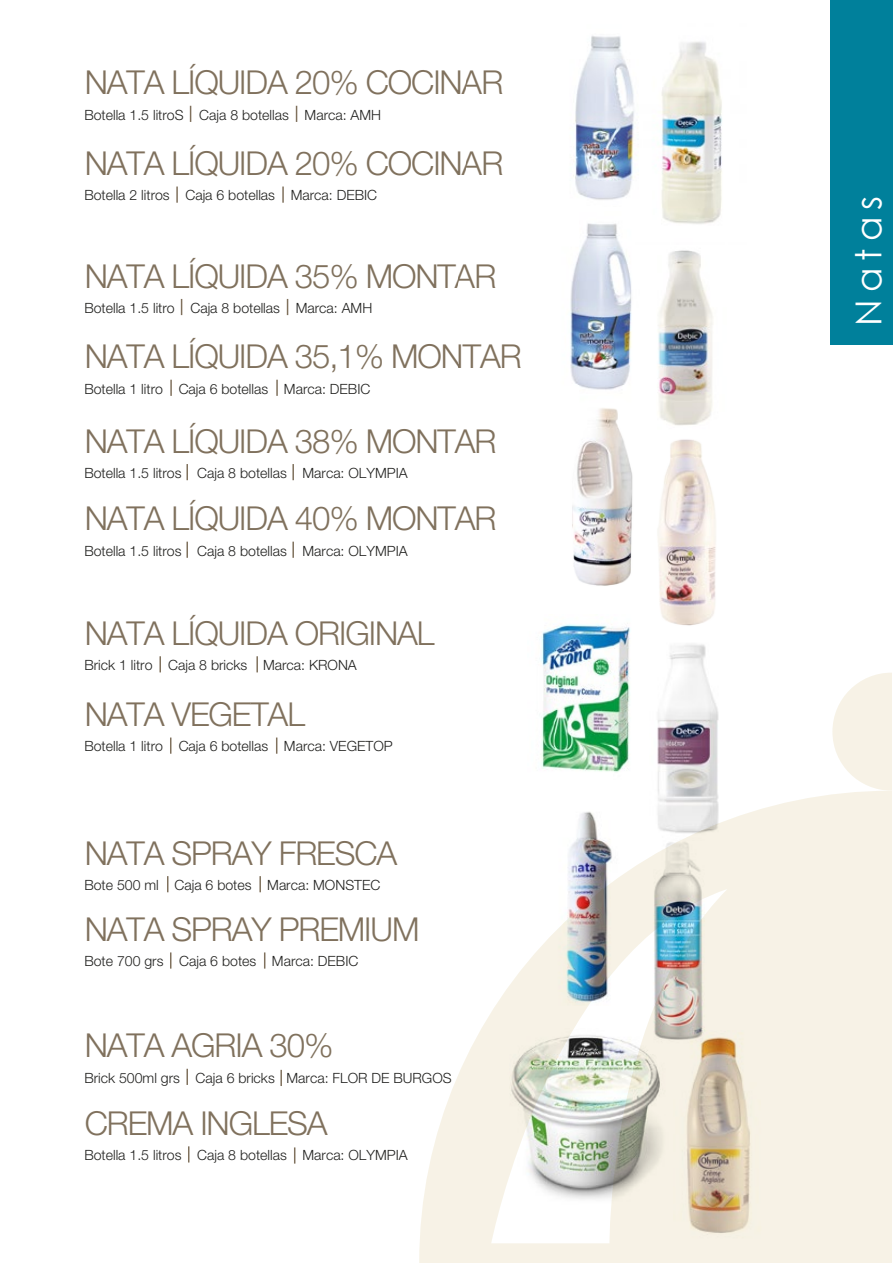
<style>
.page{position:relative;width:893px;height:1263px;background:#fff}
.page>*{position:absolute;margin:0;border:0;box-sizing:border-box;transform-origin:0 0}
.t1{font:35.85px "Century Gothic";letter-spacing:.2em;color:#fff}
.t2{font:300 33px "Helvetica Neue LT Std";letter-spacing:-.035em;color:#80715d}
.t3{font:300 14.1px "Helvetica Neue LT Std";color:#21211f}
</style>
<div class="page">
<svg style="left:832px;top:673px;width:60px;height:118px"></svg>
<svg style="left:419px;top:791px;width:473px;height:472px;fill:#f7f2e6"></svg>
<img style="left:458px;top:985px;width:216px;height:252px">
<img style="left:649px;top:644px;width:74px;height:198px">
<img style="left:541px;top:624px;width:89px;height:148px">
<svg style="left:190px;top:106px;width:1px;height:16px"></svg>
<svg style="left:296px;top:106px;width:1px;height:16px"></svg>
<svg style="left:176px;top:187px;width:2px;height:16px"></svg>
<svg style="left:282px;top:187px;width:2px;height:16px"></svg>
<svg style="left:181px;top:299px;width:1px;height:16px"></svg>
<svg style="left:287px;top:299px;width:1px;height:16px"></svg>
<svg style="left:170px;top:380px;width:2px;height:16px"></svg>
<svg style="left:276px;top:380px;width:2px;height:16px"></svg>
<svg style="left:186px;top:464px;width:2px;height:16px"></svg>
<svg style="left:292px;top:464px;width:2px;height:16px"></svg>
<svg style="left:186px;top:542px;width:2px;height:16px"></svg>
<svg style="left:292px;top:542px;width:2px;height:16px"></svg>
<svg style="left:159px;top:656px;width:2px;height:16px"></svg>
<svg style="left:256px;top:656px;width:2px;height:16px"></svg>
<svg style="left:170px;top:737px;width:1px;height:17px"></svg>
<svg style="left:276px;top:737px;width:1px;height:17px"></svg>
<svg style="left:167px;top:876px;width:1px;height:16px"></svg>
<svg style="left:259px;top:876px;width:2px;height:16px"></svg>
<svg style="left:170px;top:952px;width:1px;height:16px"></svg>
<svg style="left:264px;top:952px;width:1px;height:16px"></svg>
<svg style="left:186px;top:1069px;width:2px;height:16px"></svg>
<svg style="left:280px;top:1070px;width:2px;height:16px"></svg>
<svg style="left:188px;top:1146px;width:1px;height:16px"></svg>
<svg style="left:294px;top:1147px;width:1px;height:16px"></svg>
<div style="left:831px;top:0;width:62px;height:344px;background:#00809b"></div>
<img style="left:570px;top:223px;width:62px;height:167px">
<img style="left:573px;top:35px;width:61px;height:165px">
<img style="left:658px;top:250px;width:55px;height:176px">
<img style="left:661px;top:42px;width:61px;height:182px">
<img style="left:572px;top:408px;width:61px;height:178px">
<img style="left:657px;top:439px;width:59px;height:187px">
<img style="left:636px;top:827px;width:84px;height:227px">
<img style="left:525px;top:804px;width:131px;height:201px">
<img style="left:674px;top:1031px;width:87px;height:215px">
<h2 class="t2" style="left:85px;top:63px;width:420px">NATA LÍQUIDA 20% COCINAR</h2>
<p class="t3" style="left:84px;top:106px;width:298px">Botella 1.5 litroS Caja 8 botellas Marca: AMH</p>
<h2 class="t2" style="left:85px;top:143px;width:420px">NATA LÍQUIDA 20% COCINAR</h2>
<p class="t3" style="left:84px;top:187px;width:294px">Botella 2 litros Caja 6 botellas Marca: DEBIC</p>
<h2 class="t2" style="left:85px;top:256px;width:413px">NATA LÍQUIDA 35% MONTAR</h2>
<p class="t3" style="left:84px;top:299px;width:289px">Botella 1.5 litro Caja 8 botellas Marca: AMH</p>
<h2 class="t2" style="left:85px;top:336px;width:439px">NATA LÍQUIDA 35,1% MONTAR</h2>
<p class="t3" style="left:84px;top:380px;width:288px">Botella 1 litro Caja 6 botellas Marca: DEBIC</p>
<h2 class="t2" style="left:85px;top:421px;width:413px">NATA LÍQUIDA 38% MONTAR</h2>
<p class="t3" style="left:84px;top:464px;width:325px">Botella 1.5 litros Caja 8 botellas Marca: OLYMPIA</p>
<h2 class="t2" style="left:85px;top:498px;width:413px">NATA LÍQUIDA 40% MONTAR</h2>
<p class="t3" style="left:84px;top:542px;width:325px">Botella 1.5 litros Caja 8 botellas Marca: OLYMPIA</p>
<h2 class="t2" style="left:85px;top:613px;width:351px">NATA LÍQUIDA ORIGINAL</h2>
<p class="t3" style="left:84px;top:656px;width:274px">Brick 1 litro Caja 8 bricks Marca: KRONA</p>
<h2 class="t2" style="left:85px;top:694px;width:222px">NATA VEGETAL</h2>
<p class="t3" style="left:84px;top:738px;width:310px">Botella 1 litro Caja 6 botellas Marca: VEGETOP</p>
<h2 class="t2" style="left:85px;top:833px;width:314px">NATA SPRAY FRESCA</h2>
<p class="t3" style="left:84px;top:876px;width:298px">Bote 500 ml Caja 6 botes Marca: MONSTEC</p>
<h2 class="t2" style="left:85px;top:909px;width:336px">NATA SPRAY PREMIUM</h2>
<p class="t3" style="left:84px;top:953px;width:276px">Bote 700 grs Caja 6 botes Marca: DEBIC</p>
<h2 class="t2" style="left:85px;top:1025px;width:250px">NATA AGRIA 30%</h2>
<p class="t3" style="left:84px;top:1069px;width:369px">Brick 500ml grs Caja 6 bricks Marca: FLOR DE BURGOS</p>
<h2 class="t2" style="left:85px;top:1103px;width:245px">CREMA INGLESA</h2>
<p class="t3" style="left:84px;top:1147px;width:325px">Botella 1.5 litros Caja 8 botellas Marca: OLYMPIA</p>
<h1 class="t1" style="left:844px;top:326px;width:132px;rotate:-90deg">Natas</h1>
</div>
